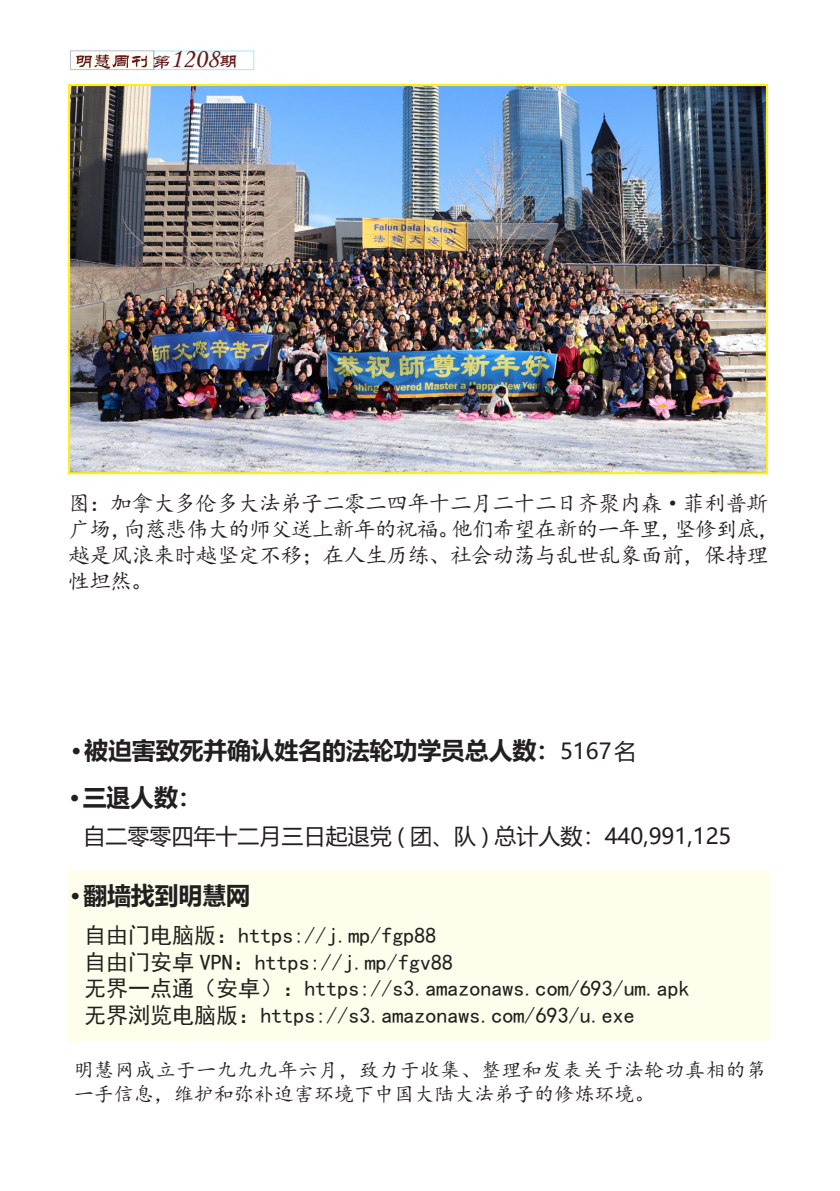
<style>
.page{position:relative;width:840px;height:1191px;background:#fff}
.page>*{position:absolute;margin:0;border:0;box-sizing:border-box;transform-origin:0 0}
.t1{font:27.8px "ST Liti";color:#681d1c}
.作者{font:700 24px "Microsoft Ya Hei";letter-spacing:-.01em;color:#231f20}
.t2{font:22px "Sim Hei";color:#231f20}
.t3{font:22px/26px "Kai Ti";letter-spacing:-.035em;color:#231f20}
.t4{font:22px "Microsoft Ya Hei";color:#231f20}
.t5{font:20px/24px "Kai Ti";letter-spacing:.02em;color:#231f20}
.s1{font-size:18.6px}
.s2{font-weight:400;font-size:22px}
</style>
<div class="page">
<div style="left:68px;top:870px;width:701px;height:172px;background:#fffdeb"></div>
<svg style="left:154px;top:56px;width:16px;height:13px"></svg>
<div style="left:70px;top:50px;width:84px;height:20px;background:linear-gradient(to right,#fffef2,#fffef2)"></div>
<svg style="left:76px;top:54px;width:71px;height:15px"></svg>
<img style="left:71px;top:87px;width:693px;height:384px">
<div style="left:68px;top:84px;width:699px;height:390px;border:2px solid #fff101"></div>
<p class="t1" style="left:170px;top:45px;width:69px">1208<span class="s1">期</span></p>
<p class="t3" style="left:68px;top:490px;width:712px">图：加拿大多伦多大法弟子二零二四年十二月二十二日齐聚内森·菲利普斯广场，向慈悲伟大的师父送上新年的祝福。他们希望在新的一年里，坚修到底，越是风浪来时越坚定不移；在人生历练、社会动荡与乱世乱象面前，保持理性坦然。</p>
<p class="作者" style="left:71px;top:734px;width:566px">•被迫害致死并确认姓名的法轮功学员总人数：<span class="s2">5167名</span></p>
<p class="作者" style="left:69px;top:780px;width:134px">•三退人数：</p>
<p class="t4" style="left:83px;top:821px;width:649px">自二零零四年十二月三日起退党 ( 团、队 ) 总计人数：440,991,125</p>
<p class="作者" style="left:70px;top:878px;width:181px">•翻墙找到明慧网</p>
<p class="t2" style="left:84px;top:924px;width:354px">自由门电脑版：https://j.mp/fgp88</p>
<p class="t2" style="left:84px;top:950px;width:370px">自由门安卓 VPN：https://j.mp/fgv88</p>
<p class="t2" style="left:84px;top:977px;width:607px">无界一点通（安卓）：https://s3.amazonaws.com/693/um.apk</p>
<p class="t2" style="left:84px;top:1003px;width:552px">无界浏览电脑版：https://s3.amazonaws.com/693/u.exe</p>
<p class="t5" style="left:74px;top:1058px;width:693px">明慧网成立于一九九九年六月，致力于收集、整理和发表关于法轮功真相的第一手信息，维护和弥补迫害环境下中国大陆大法弟子的修炼环境。</p>
</div>
